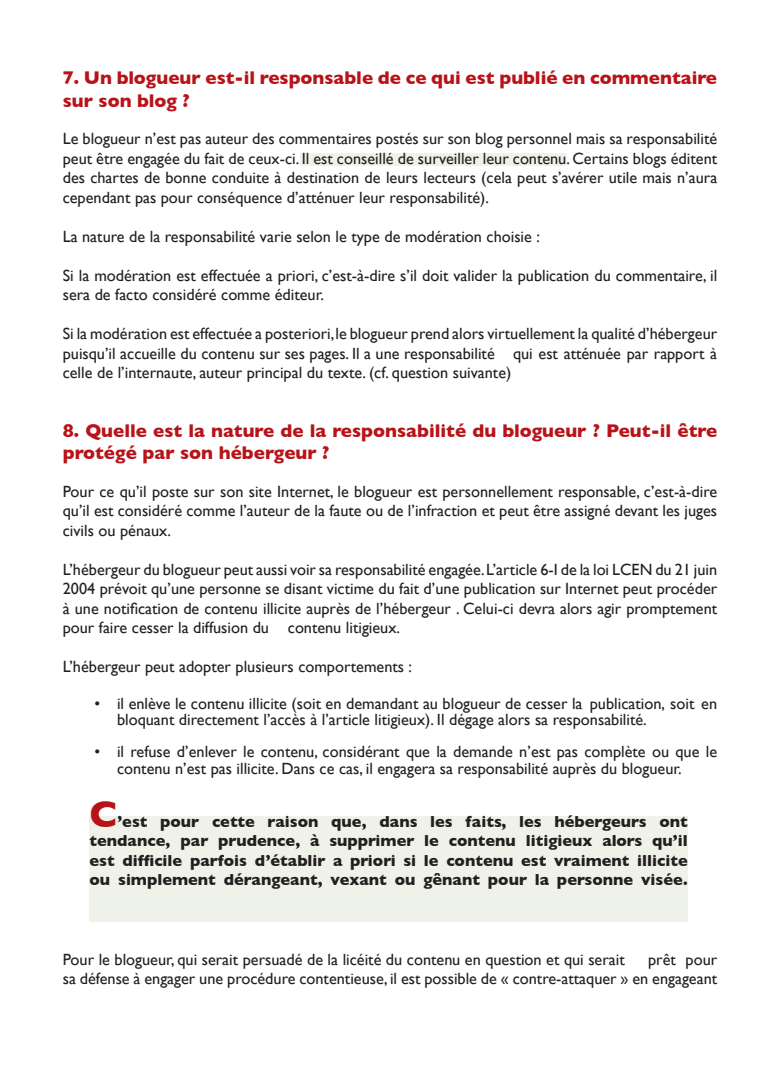
<style>
.page{position:relative;width:780px;height:1088px;background:#fff}
.page>*{position:absolute;margin:0;border:0;box-sizing:border-box;transform-origin:0 0}
.t1{font:700 37.5px "Gill Sans";color:#b81318}
.t2{font:700 18.75px/22.5px "Gill Sans";color:#b81318}
.t3{font:16.25px/19.5px "Gill Sans";color:#231f20;text-align:justify}
.t4{font:700 16.25px/19.5px "Gill Sans";color:#231f20;text-align:justify}
</style>
<div class="page">
<div style="left:300px;top:153px;width:267px;height:12px;background:#eff2e8"></div>
<div style="left:89px;top:816px;width:598px;height:105px;background:#eff2e8"></div>
<p class="t2" style="left:63px;top:66px;width:656px">7. Un blogueur est-il responsable de ce qui est publié en commentaire sur son blog ?</p>
<p class="t3" style="left:63px;top:129px;width:656px">Le blogueur n’est pas auteur des commentaires postés sur son blog personnel mais sa responsabilité peut être engagée du fait de ceux-ci. Il est conseillé de surveiller leur contenu. Certains blogs éditent des chartes de bonne conduite à destination de leurs lecteurs (cela peut s’avérer utile mais n’aura cependant pas pour conséquence d’atténuer leur responsabilité).</p>
<p class="t3" style="left:63px;top:226px;width:479px">La nature de la responsabilité varie selon le type de modération choisie :</p>
<p class="t3" style="left:63px;top:265px;width:656px">Si la modération est effectuée a priori, c’est-à-dire s’il doit valider la publication du commentaire, il sera de facto considéré comme éditeur.</p>
<p class="t3" style="left:63px;top:324px;width:656px">Si la modération est effectuée a posteriori, le blogueur prend alors virtuellement la qualité d’hébergeur puisqu’il accueille du contenu sur ses pages. Il a une responsabilité qui est atténuée par rapport à celle de l’internaute, auteur principal du texte. (cf. question suivante)</p>
<p class="t2" style="left:63px;top:419px;width:656px">8. Quelle est la nature de la responsabilité du blogueur ? Peut-il être protégé par son hébergeur ?</p>
<p class="t3" style="left:63px;top:481px;width:656px">Pour ce qu’il poste sur son site Internet, le blogueur est personnellement responsable, c’est-à-dire qu’il est considéré comme l’auteur de la faute ou de l’infraction et peut être assigné devant les juges civils ou pénaux.</p>
<p class="t3" style="left:63px;top:559px;width:656px">L’hébergeur du blogueur peut aussi voir sa responsabilité engagée. L’article 6-I de la loi LCEN du 21 juin 2004 prévoit qu’une personne se disant victime du fait d’une publication sur Internet peut procéder à une notification de contenu illicite auprès de l’hébergeur . Celui-ci devra alors agir promptement pour faire cesser la diffusion du contenu litigieux.</p>
<p class="t3" style="left:63px;top:657px;width:351px">L’hébergeur peut adopter plusieurs comportements :</p>
<p class="t3" style="left:117px;top:695px;width:601px;line-height:16.2px;text-indent:-23px">• il enlève le contenu illicite (soit en demandant au blogueur de cesser la publication, soit en bloquant directement l’accès à l’article litigieux). Il dégage alors sa responsabilité.</p>
<p class="t3" style="left:117px;top:743px;width:601px;line-height:16.2px;text-indent:-23px">• il refuse d’enlever le contenu, considérant que la demande n’est pas complète ou que le contenu n’est pas illicite. Dans ce cas, il engagera sa responsabilité auprès du blogueur.</p>
<h1 class="t1" style="left:89px;top:792px;width:29px">C</h1>
<p class="t4" style="left:89px;top:811px;width:599px;text-indent:28px">’est pour cette raison que, dans les faits, les hébergeurs ont tendance, par prudence, à supprimer le contenu litigieux alors qu’il est difficile parfois d’établir a priori si le contenu est vraiment illicite ou simplement dérangeant, vexant ou gênant pour la personne visée.</p>
<p class="t3" style="left:63px;top:949px;width:656px;text-align:right">prêt pour<br>sa défense à engager une procédure contentieuse, il est possible de « contre-attaquer » en engageant</p>
<p class="t3" style="left:63px;top:949px;width:563px">Pour le blogueur, qui serait persuadé de la licéité du contenu en question et qui serait</p>
</div>
